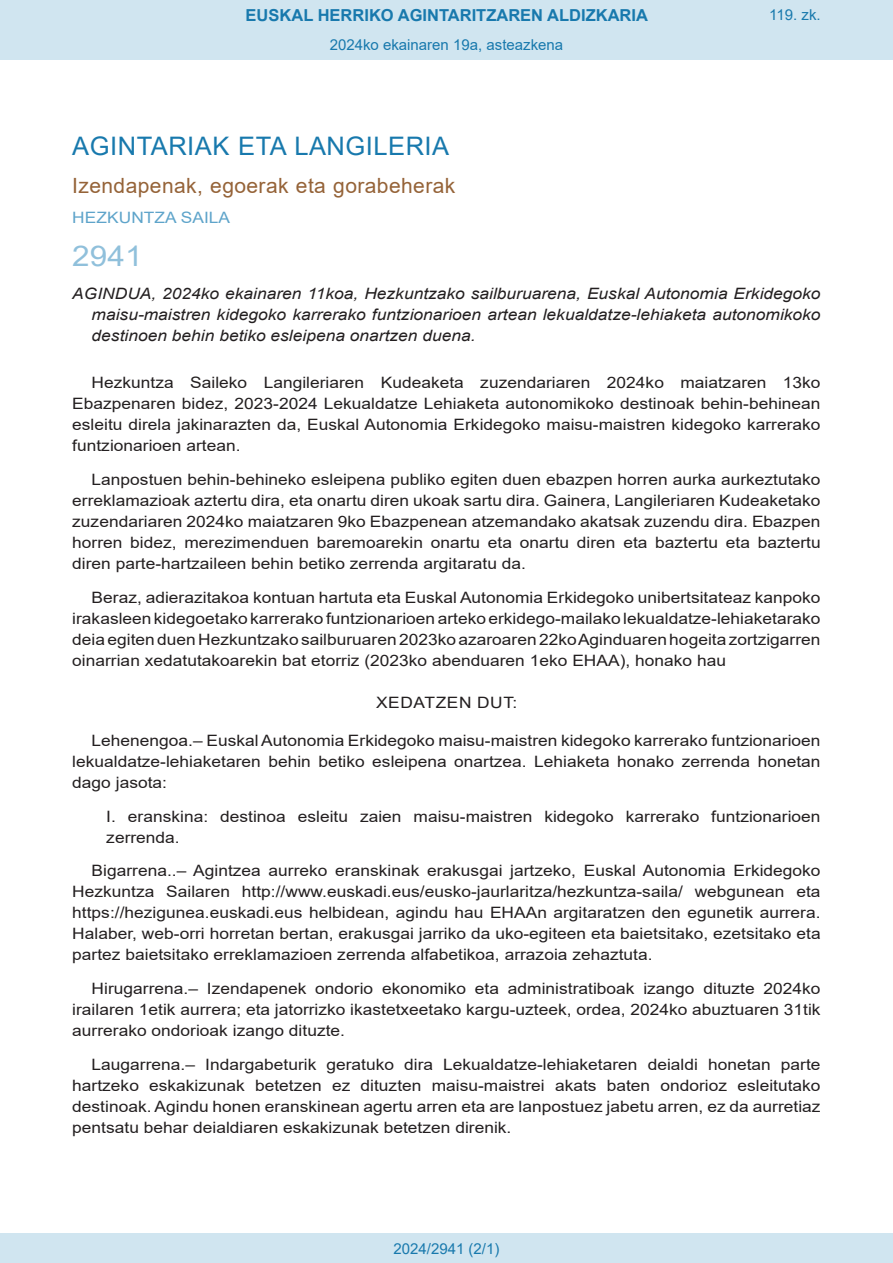
<style>
.page{position:relative;width:893px;height:1263px;background:#fff}
.page>*{position:absolute;margin:0;border:0;box-sizing:border-box;transform-origin:0 0}
.BOPVOrden{font:28.5px "Arial";color:#90c0db;scale:1.11 1}
.BOPVSeccion{font:25.5px "Arial";letter-spacing:.02em;color:#1879ad}
.BOPVSubseccion{font:21px "Arial";letter-spacing:.02em;color:#956338}
.t1{font:700 16.5px "Arial";color:#1879ad}
.BOPVDetalle{font:15.6px/21px "Arial";color:#231f20;text-align:justify;scale:1.11 1}
.BOPVTitulo{font:italic 15.6px/21px "Arial";color:#231f20;text-align:justify;scale:1.11 1}
.BOPVDetalle1{font:15.6px/21px "Arial";color:#231f20;scale:1.11 1}
.BOPVOrganismo{font:15.6px "Arial";letter-spacing:.005em;color:#5ea4ca;scale:1.11 1}
.BOPVClave{font:15.6px "Arial";letter-spacing:.035em;color:#231f20;scale:1.11 1}
.Paginacion_Centro{font:15px "Arial";color:#1879ad}
</style>
<div class="page">
<div style="left:0;top:0;width:893px;height:60px;background:#d0e5f0"></div>
<div style="left:0;top:1233px;width:893px;height:30px;background:#d0e5f0"></div>
<p class="t1" style="left:246px;top:3px;width:404px">EUSKAL HERRIKO AGINTARITZAREN ALDIZKARIA</p>
<p class="Paginacion_Centro" style="left:330px;top:35px;width:235px">2024ko ekainaren 19a, asteazkena</p>
<p class="Paginacion_Centro" style="left:769px;top:5px;width:53px">119. zk.</p>
<p class="BOPVSeccion" style="left:72px;top:128px;width:378px">AGINTARIAK ETA LANGILERIA</p>
<p class="BOPVSubseccion" style="left:72px;top:171px;width:385px">Izendapenak, egoerak eta gorabeherak</p>
<p class="BOPVOrganismo" style="left:72px;top:207px;width:144px">HEZKUNTZA SAILA</p>
<p class="BOPVOrden" style="left:72px;top:236px;width:65px">2941</p>
<p class="BOPVTitulo" style="left:92px;top:284px;width:658px;text-indent:-19px">AGINDUA, 2024ko ekainaren 11koa, Hezkuntzako sailburuarena, Euskal Autonomia Erkidegoko maisu-maistren kidegoko karrerako funtzionarioen artean lekualdatze-lehiaketa autonomikoko destinoen behin betiko esleipena onartzen duena.</p>
<p class="BOPVDetalle" style="left:72px;top:372px;width:676px;text-indent:19px">Hezkuntza Saileko Langileriaren Kudeaketa zuzendariaren 2024ko maiatzaren 13ko Ebazpenaren bidez, 2023-2024 Lekualdatze Lehiaketa autonomikoko destinoak behin-behinean esleitu direla jakinarazten da, Euskal Autonomia Erkidegoko maisu-maistren kidegoko karrerako funtzionarioen artean.</p>
<p class="BOPVDetalle" style="left:72px;top:469px;width:676px;text-indent:19px">Lanpostuen behin-behineko esleipena publiko egiten duen ebazpen horren aurka aurkeztutako erreklamazioak aztertu dira, eta onartu diren ukoak sartu dira. Gainera, Langileriaren Kudeaketako zuzendariaren 2024ko maiatzaren 9ko Ebazpenean atzemandako akatsak zuzendu dira. Ebazpen horren bidez, merezimenduen baremoarekin onartu eta onartu diren eta baztertu eta baztertu diren parte-hartzaileen behin betiko zerrenda argitaratu da.</p>
<p class="BOPVDetalle" style="left:72px;top:586px;width:676px;text-indent:19px">Beraz, adierazitakoa kontuan hartuta eta Euskal Autonomia Erkidegoko unibertsitateaz kanpoko irakasleen kidegoetako karrerako funtzionarioen arteko erkidego-mailako lekualdatze-lehiaketarako deia egiten duen Hezkuntzako sailburuaren 2023ko azaroaren 22ko Aginduaren hogeita zortzigarren oinarrian xedatutakoarekin bat etorriz (2023ko abenduaren 1eko EHAA), honako hau</p>
<p class="BOPVClave" style="left:376px;top:691px;width:129px">XEDATZEN DUT:</p>
<p class="BOPVDetalle" style="left:72px;top:730px;width:676px;text-indent:19px">Lehenengoa.– Euskal Autonomia Erkidegoko maisu-maistren kidegoko karrerako funtzionarioen lekualdatze-lehiaketaren behin betiko esleipena onartzea. Lehiaketa honako zerrenda honetan dago jasota:</p>
<p class="BOPVDetalle1" style="left:106px;top:805px;width:645px">I. eranskina: destinoa esleitu zaien maisu-maistren kidegoko karrerako funtzionarioen zerrenda.</p>
<p class="BOPVDetalle" style="left:72px;top:860px;width:676px;text-indent:19px">Bigarrena..– Agintzea aurreko eranskinak erakusgai jartzeko, Euskal Autonomia Erkidegoko Hezkuntza Sailaren http://www.euskadi.eus/eusko-jaurlaritza/hezkuntza-saila/ webgunean eta https://hezigunea.euskadi.eus helbidean, agindu hau EHAAn argitaratzen den egunetik aurrera.<br>Halaber, web-orri horretan bertan, erakusgai jarriko da uko-egiteen eta baietsitako, ezetsitako eta partez baietsitako erreklamazioen zerrenda alfabetikoa, arrazoia zehaztuta.</p>
<p class="BOPVDetalle" style="left:72px;top:978px;width:676px;text-indent:19px">Hirugarrena.– Izendapenek ondorio ekonomiko eta administratiboak izango dituzte 2024ko irailaren 1etik aurrera; eta jatorrizko ikastetxeetako kargu-uzteek, ordea, 2024ko abuztuaren 31tik aurrerako ondorioak izango dituzte.</p>
<p class="BOPVDetalle" style="left:72px;top:1054px;width:676px;text-indent:19px">Laugarrena.– Indargabeturik geratuko dira Lekualdatze-lehiaketaren deialdi honetan parte hartzeko eskakizunak betetzen ez dituzten maisu-maistrei akats baten ondorioz esleitutako destinoak. Agindu honen eranskinean agertu arren eta are lanpostuez jabetu arren, ez da aurretiaz pentsatu behar deialdiaren eskakizunak betetzen direnik.</p>
<p class="Paginacion_Centro" style="left:393px;top:1238px;width:107px">2024/2941 (2/1)</p>
</div>
